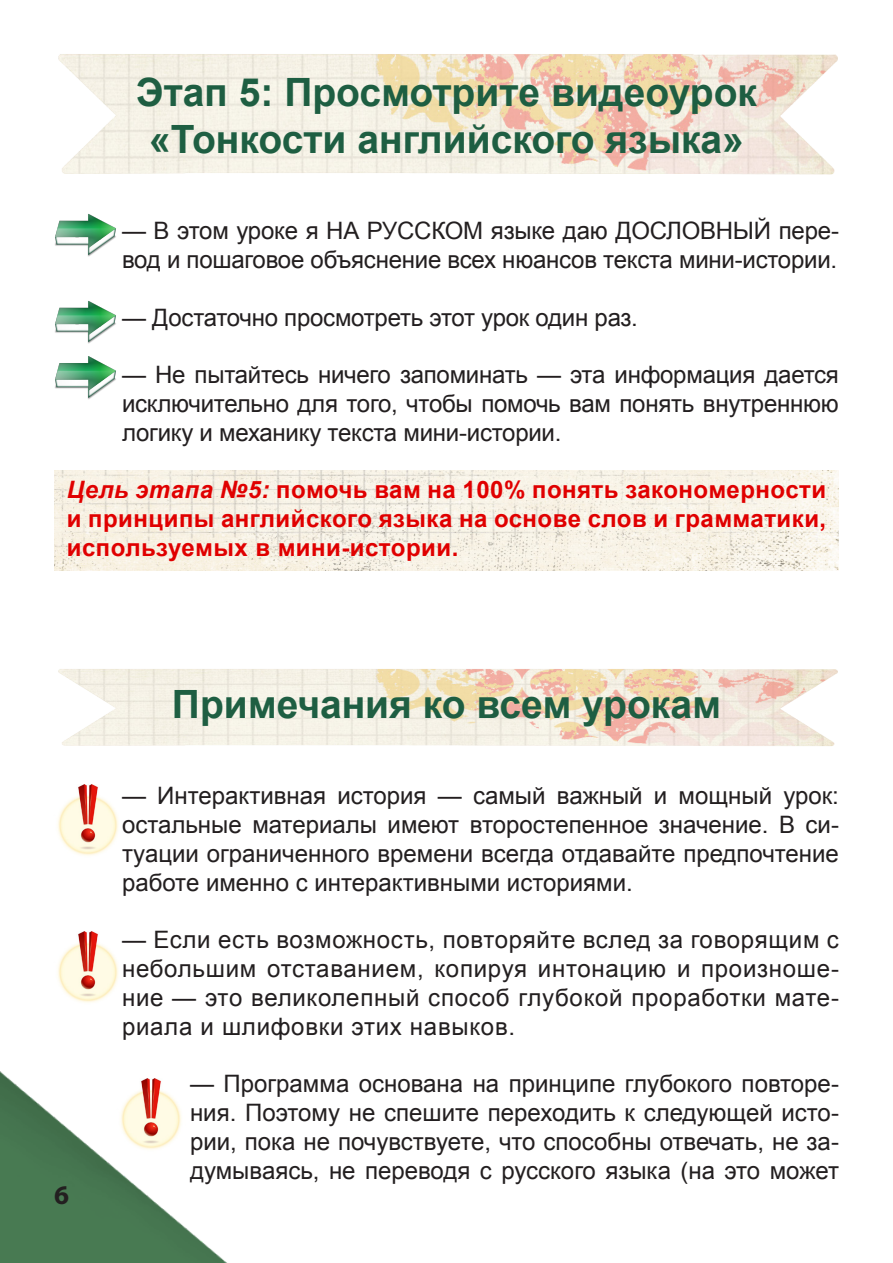
<style>
.page{position:relative;width:893px;height:1263px;background:#fff}
.page>*{position:absolute;margin:0;border:0;box-sizing:border-box;transform-origin:0 0}
.t1{font:700 39px/46.8px "Arial";color:#1e5e42;text-align:center}
.t2{font:700 27px "Myriad Pro";color:#231f20}
.t3{font:24px/28.8px "Arial";letter-spacing:-.01em;color:#231f20;text-align:justify}
.t4{font:700 24px/28.8px "Arial";letter-spacing:.02em;color:#e00000;text-align:justify}
.s1{font-style:italic}
</style>
<div class="page">
<img style="left:0;top:1071px;width:227px;height:192px">
<img style="left:58px;top:669px;width:780px;height:77px">
<img style="left:58px;top:784px;width:60px;height:72px">
<img style="left:116px;top:1078px;width:70px;height:75px">
<img style="left:58px;top:931px;width:60px;height:72px">
<img style="left:58px;top:54px;width:780px;height:121px">
<img style="left:54px;top:471px;width:785px;height:99px">
<img style="left:55px;top:213px;width:61px;height:44px">
<img style="left:55px;top:300px;width:61px;height:44px">
<img style="left:55px;top:356px;width:61px;height:44px">
<p class="t1" style="left:136px;top:70px;width:623px">Этап 5: Просмотрите видеоурок «Тонкости английского языка»</p>
<p class="t3" style="left:122px;top:217px;width:718px">— В этом уроке я НА РУССКОМ языке даю ДОСЛОВНЫЙ пере&shy;вод и пошаговое объяснение всех нюансов текста мини-истории.</p>
<p class="t3" style="left:122px;top:303px;width:517px">— Достаточно просмотреть этот урок один раз.</p>
<p class="t3" style="left:122px;top:361px;width:718px">— Не пытайтесь ничего запоминать — эта информация дается исключительно для того, чтобы помочь вам понять внутреннюю логику и механику текста мини-истории.</p>
<p class="t4" style="left:67px;top:476px;width:761px"><span class="s1">Цель этапа №5:</span> помочь вам на 100% понять закономерности и принципы английского языка на основе слов и грамматики, используемых в мини-истории.</p>
<p class="t1" style="left:172px;top:682px;width:550px">Примечания ко всем урокам</p>
<p class="t2" style="left:54px;top:1177px;width:16px">6</p>
<p class="t3" style="left:122px;top:782px;width:718px">— Интерактивная история — самый важный и мощный урок: остальные материалы имеют второстепенное значение. В си&shy;туации ограниченного времени всегда отдавайте предпочтение работе именно с интерактивными историями.</p>
<p class="t3" style="left:122px;top:926px;width:718px">— Если есть возможность, повторяйте вслед за говорящим с небольшим отставанием, копируя интонацию и произноше&shy;ние — это великолепный способ глубокой проработки мате&shy;риала и шлифовки этих навыков.</p>
<p class="t3" style="left:190px;top:1070px;width:650px">— Программа основана на принципе глубокого повторе&shy;ния. Поэтому не спешите переходить к следующей исто&shy;рии, пока не почувствуете, что способны отвечать, не за&shy;думываясь, не переводя с русского языка (на это может</p>
</div>
